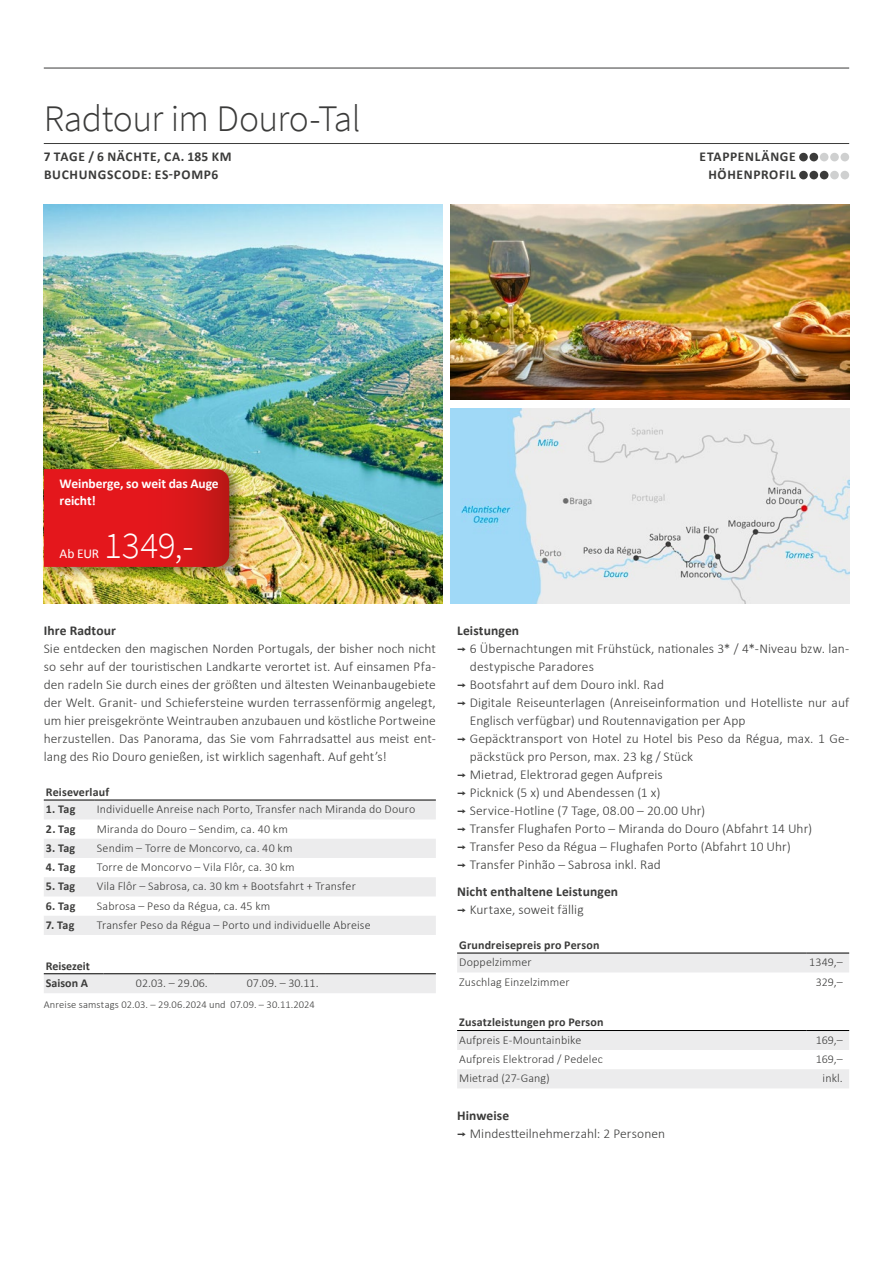
<style>
.page{position:relative;width:893px;height:1263px;background:#fff}
.page>*{position:absolute;margin:0;border:0;box-sizing:border-box;transform-origin:0 0}
.t1{font:300 37.5px "Source Sans Pro";letter-spacing:-.015em;color:#3b3b3a}
.t2{font:300 37.5px "Source Sans Pro";color:#fff}
.t3{font:300 13.5px/18px "Calibri";letter-spacing:.005em;color:#3b3b3a;text-align:justify}
.t4{font:700 13.5px/18px "Calibri";letter-spacing:.01em;color:#3b3b3a}
.t5{font:700 13.5px/18px "Calibri";letter-spacing:.05em;color:#3b3b3a}
.t6{font:700 13.5px/17.2px "Calibri";letter-spacing:-.005em;color:#fff}
.t7{font:13.5px "Calibri";color:#fff}
.t8{font:300 12px "Calibri";letter-spacing:.01em;color:#3b3b3a}
.t9{font:700 12px/17.7px "Calibri";letter-spacing:.015em;color:#3b3b3a}
.t10{font:300 10.5px "Calibri";letter-spacing:.01em;color:#3b3b3a}
.s1{font-family:"Interstate";font-weight:400}
.s2{font-weight:300}
.s3{font-weight:700}
</style>
<div class="page">
<img style="left:44px;top:204px;width:398px;height:400px">
<img style="left:451px;top:204px;width:398px;height:196px">
<img style="left:451px;top:408px;width:398px;height:196px">
<div style="left:40px;top:463px;width:204px;height:116px;background:#000;opacity:.45"></div>
<svg style="left:44px;top:469px;width:185px;height:98px;background:#dc181b"></svg>
<hr style="left:44px;top:143px;width:805px;height:1px;background:#3b3b3a">
<hr style="left:44px;top:68px;width:805px;height:1px;background:#3b3b3a">
<div style="left:799px;top:153px;width:9px;height:8px;background:#3b3b3a;border-radius:50%"></div>
<div style="left:809px;top:153px;width:9px;height:8px;background:#3b3b3a;border-radius:50%"></div>
<div style="left:820px;top:153px;width:8px;height:8px;background:#cfd0d0;border-radius:50%"></div>
<div style="left:830px;top:153px;width:9px;height:8px;background:#cfd0d0;border-radius:50%"></div>
<div style="left:840px;top:153px;width:9px;height:8px;background:#cfd0d0;border-radius:50%"></div>
<div style="left:799px;top:171px;width:9px;height:8px;background:#3b3b3a;border-radius:50%"></div>
<div style="left:809px;top:171px;width:9px;height:8px;background:#3b3b3a;border-radius:50%"></div>
<div style="left:820px;top:171px;width:8px;height:8px;background:#3b3b3a;border-radius:50%"></div>
<div style="left:830px;top:171px;width:9px;height:8px;background:#cfd0d0;border-radius:50%"></div>
<div style="left:840px;top:171px;width:9px;height:8px;background:#cfd0d0;border-radius:50%"></div>
<svg style="left:44px;top:801px;width:392px;height:134px;fill:#ececed"></svg>
<hr style="left:44px;top:800px;width:51px;height:1px;background:#000">
<hr style="left:95px;top:800px;width:341px;height:1px;background:#000">
<div style="left:44px;top:974px;width:392px;height:19px;background:#ececed"></div>
<hr style="left:44px;top:973px;width:59px;height:1px;background:#000">
<hr style="left:103px;top:973px;width:111px;height:1px;background:#000">
<hr style="left:214px;top:973px;width:111px;height:1px;background:#000">
<hr style="left:325px;top:973px;width:111px;height:1px;background:#000">
<div style="left:457px;top:954px;width:392px;height:18px;background:#ececed"></div>
<hr style="left:457px;top:953px;width:349px;height:1px;background:#000">
<hr style="left:806px;top:953px;width:43px;height:1px;background:#000">
<svg style="left:457px;top:1031px;width:392px;height:57px"></svg>
<hr style="left:457px;top:1030px;width:349px;height:1px;background:#000">
<hr style="left:806px;top:1030px;width:43px;height:1px;background:#000">
<h1 class="t1" style="left:44px;top:96px;width:318px">Radtour im Douro-Tal</h1>
<p class="t5" style="left:44px;top:147px;width:189px">7 TAGE / 6 NÄCHTE, CA. 185 KM<br>BUCHUNGSCODE: ES-POMP6</p>
<p class="t5" style="left:700px;top:147px;width:98px;text-align:right">ETAPPENLÄNGE<br>HÖHENPROFIL</p>
<p class="t6" style="left:60px;top:474px;width:161px">Weinberge, so weit das Auge reicht!</p>
<p class="t7" style="left:60px;top:544px;width:41px">Ab EUR</p>
<h1 class="t2" style="left:104px;top:522px;width:91px">1349,-</h1>
<p class="t4" style="left:44px;top:621px;width:74px">Ihre Radtour</p>
<p class="t3" style="left:44px;top:640px;width:394px">Sie entdecken den magischen Norden Portugals, der bisher noch nicht so sehr auf der touristischen Landkarte verortet ist. Auf einsamen Pfa&shy;den radeln Sie durch eines der größten und ältesten Weinanbaugebiete der Welt. Granit- und Schiefersteine wurden terrassenförmig angelegt, um hier preisgekrönte Weintrauben anzubauen und köstliche Portweine herzustellen. Das Panorama, das Sie vom Fahrradsattel aus meist ent&shy;lang des Rio Douro genießen, ist wirklich sagenhaft. Auf geht’s!</p>
<p class="t9" style="left:46px;top:782px;width:65px">Reiseverlauf</p>
<p class="t9" style="left:46px;top:800px;width:31px">1. Tag</p>
<p class="t8" style="left:97px;top:802px;width:320px">Individuelle Anreise nach Porto, Transfer nach Miranda do Douro</p>
<p class="t9" style="left:46px;top:819px;width:31px">2. Tag</p>
<p class="t8" style="left:97px;top:821px;width:192px">Miranda do Douro – Sendim, ca. 40 km</p>
<p class="t9" style="left:46px;top:839px;width:31px">3. Tag</p>
<p class="t8" style="left:97px;top:840px;width:197px">Sendim – Torre de Moncorvo, ca. 40 km</p>
<p class="t9" style="left:46px;top:858px;width:31px">4. Tag</p>
<p class="t8" style="left:97px;top:860px;width:199px">Torre de Moncorvo – Vila Flôr, ca. 30 km</p>
<p class="t9" style="left:46px;top:877px;width:31px">5. Tag</p>
<p class="t8" style="left:97px;top:879px;width:260px">Vila Flôr – Sabrosa, ca. 30 km + Bootsfahrt + Transfer</p>
<p class="t9" style="left:46px;top:896px;width:31px">6. Tag</p>
<p class="t8" style="left:97px;top:898px;width:175px">Sabrosa – Peso da Régua, ca. 45 km</p>
<p class="t9" style="left:46px;top:916px;width:30px">7. Tag</p>
<p class="t8" style="left:97px;top:917px;width:275px">Transfer Peso da Régua – Porto und individuelle Abreise</p>
<p class="t9" style="left:46px;top:956px;width:45px">Reisezeit<br>Saison A</p>
<p class="t8" style="left:136px;top:976px;width:73px">02.03. – 29.06.</p>
<p class="t8" style="left:247px;top:976px;width:73px">07.09. – 30.11.</p>
<p class="t10" style="left:44px;top:998px;width:272px">Anreise samstags 02.03. – 29.06.2024 und 07.09. – 30.11.2024</p>
<p class="t4" style="left:457px;top:621px;width:64px">Leistungen</p>
<p class="t3" style="left:457px;top:640px;width:394px"><span class="s1">¬</span> 6 Übernachtungen mit Frühstück, nationales 3* / 4*-Niveau bzw. lan-</p>
<p class="t3" style="left:470px;top:658px;width:126px">destypische Paradores</p>
<p class="t3" style="left:457px;top:676px;width:208px"><span class="s1">¬</span> Bootsfahrt auf dem Douro inkl. Rad</p>
<p class="t3" style="left:457px;top:694px;width:394px"><span class="s1">¬</span> Digitale Reiseunterlagen (Anreiseinformation und Hotelliste nur auf</p>
<p class="t3" style="left:470px;top:712px;width:277px">Englisch verfügbar) und Routennavigation per App</p>
<p class="t3" style="left:457px;top:730px;width:394px"><span class="s1">¬</span> Gepäcktransport von Hotel zu Hotel bis Peso da Régua, max. 1 Ge-</p>
<p class="t3" style="left:470px;top:748px;width:225px">päckstück pro Person, max. 23 kg / Stück</p>
<p class="t3" style="left:457px;top:766px;width:207px"><span class="s1">¬</span> Mietrad, Elektrorad gegen Aufpreis</p>
<p class="t3" style="left:457px;top:784px;width:205px"><span class="s1">¬</span> Picknick (5 x) und Abendessen (1 x)</p>
<p class="t3" style="left:457px;top:802px;width:250px"><span class="s1">¬</span> Service-Hotline (7 Tage, 08.00 – 20.00 Uhr)</p>
<p class="t3" style="left:457px;top:820px;width:356px"><span class="s1">¬</span> Transfer Flughafen Porto – Miranda do Douro (Abfahrt 14 Uhr)</p>
<p class="t3" style="left:457px;top:838px;width:335px"><span class="s1">¬</span> Transfer Peso da Régua – Flughafen Porto (Abfahrt 10 Uhr)</p>
<p class="t3" style="left:457px;top:855px;width:205px"><span class="s1">¬</span> Transfer Pinhão – Sabrosa inkl. Rad</p>
<p class="t4" style="left:457px;top:882px;width:163px">Nicht enthaltene Leistungen <span class="s1">¬</span> <span class="s2">Kurtaxe, soweit fällig</span></p>
<p class="t9" style="left:459px;top:935px;width:142px">Grundreisepreis pro Person</p>
<p class="t8" style="left:459px;top:955px;width:74px">Doppelzimmer</p>
<p class="t8" style="left:809px;top:955px;width:35px">1349,–</p>
<p class="t8" style="left:459px;top:974px;width:112px">Zuschlag Einzelzimmer</p>
<p class="t8" style="left:816px;top:974px;width:29px">329,–</p>
<p class="t9" style="left:459px;top:1013px;width:146px">Zusatzleistungen pro Person</p>
<p class="t8" style="left:459px;top:1032px;width:124px">Aufpreis E-Mountainbike</p>
<p class="t8" style="left:816px;top:1032px;width:29px">169,–</p>
<p class="t8" style="left:459px;top:1052px;width:145px">Aufpreis Elektrorad / Pedelec</p>
<p class="t8" style="left:816px;top:1052px;width:29px">169,–</p>
<p class="t8" style="left:459px;top:1071px;width:92px">Mietrad (27-Gang)</p>
<p class="t8" style="left:823px;top:1071px;width:22px">inkl.</p>
<p class="t3" style="left:457px;top:1106px;width:210px"><span class="s3">Hinweise<br></span><span class="s1">¬</span> Mindestteilnehmerzahl: 2 Personen</p>
</div>
